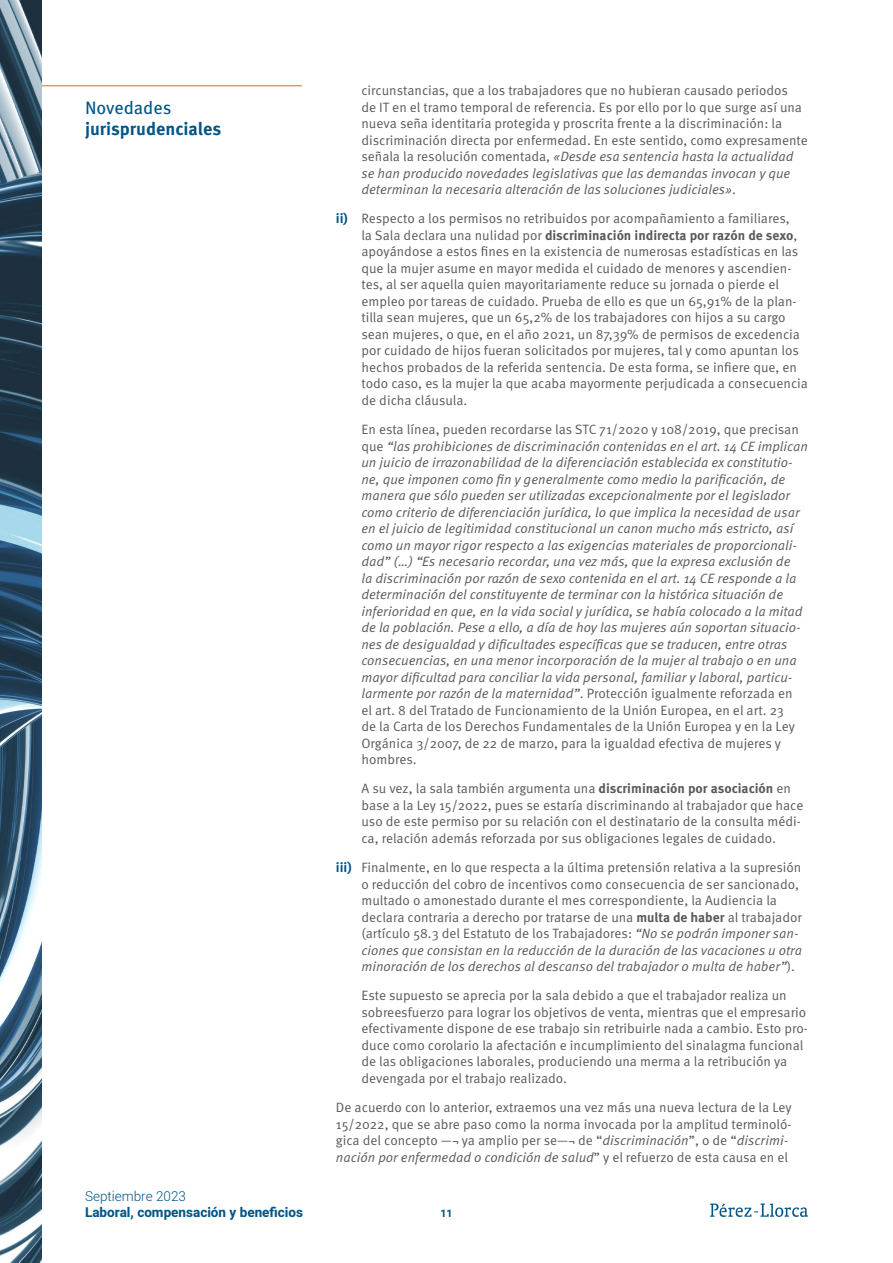
<style>
.page{position:relative;width:893px;height:1263px;background:#fff}
.page>*{position:absolute;margin:0;border:0;box-sizing:border-box;transform-origin:0 0}
.t1{font:700 18px "Meta Pro";letter-spacing:-.005em;color:#005587}
.t2{font:18px "Meta Pro";letter-spacing:-.005em;color:#005587}
.t3{font:13.5px/16.5px "Meta Pro Norm";color:#595959}
.t4{font:13.5px/16.5px "Meta Pro Norm Ita";color:#595959}
.t5{font:700 13.5px "Meta Pro";color:#595959}
.t6{font:700 13.5px "Heebo";color:#005587}
.t7{font:300 13.5px "Heebo";color:#005587}
.t8{font:700 10.5px "Heebo";color:#005587}
.s1{font-family:"Meta Pro Norm"}
.s2{font-family:"Meta Pro";font-weight:700;color:#005587}
.s3{font-family:"Meta Pro Norm";font-weight:400}
.s4{font-family:"Meta Pro Norm Ita"}
.s5{font-family:"Meta Pro";font-weight:700}
</style>
<div class="page">
<svg style="left:710px;top:1203px;width:98px;height:14px"></svg>
<hr style="left:41px;top:85px;width:261px;height:1px;background:#f15841">
<img style="left:0;top:0;width:41px;height:1263px">
<h1 class="t2" style="left:85px;top:94px;width:88px">Novedades</h1>
<h1 class="t1" style="left:85px;top:115px;width:138px">jurisprudenciales</h1>
<p class="t7" style="left:85px;top:1186px;width:103px">Septiembre 2023</p>
<p class="t6" style="left:85px;top:1203px;width:220px">Laboral, compensación y beneficios</p>
<p class="t3" style="left:361px;top:81px;width:448px">circunstancias, que a los trabajadores que no hubieran causado periodos<br>de IT en el tramo temporal de referencia. Es por ello por lo que surge así una nueva seña identitaria protegida y proscrita frente a la discriminación: la discriminación directa por enfermedad. En este sentido, como expresamente</p>
<p class="t4" style="left:361px;top:147px;width:433px"><span class="s1">señala la resolución comentada,</span> «Desde esa sentencia hasta la actualidad se han producido novedades legislativas que las demandas invocan y que determinan la necesaria alteración de las soluciones judiciales»<span class="s1">.</span></p>
<p class="t3" style="left:336px;top:210px;width:455px"><span class="s2">ii)</span> Respecto a los permisos no retribuidos por acompañamiento a familiares,</p>
<p class="t5" style="left:361px;top:225px;width:437px"><span class="s3">la Sala declara una nulidad por</span> discriminación indirecta por razón de sexo<span class="s3">,</span></p>
<p class="t3" style="left:361px;top:243px;width:448px">apoyándose a estos fines en la existencia de numerosas estadísticas en las que la mujer asume en mayor medida el cuidado de menores y ascendien&shy;tes, al ser aquella quien mayoritariamente reduce su jornada o pierde el empleo por tareas de cuidado. Prueba de ello es que un 65,91% de la plan&shy;tilla sean mujeres, que un 65,2% de los trabajadores con hijos a su cargo sean mujeres, o que, en el año 2021, un 87,39% de permisos de excedencia por cuidado de hijos fueran solicitados por mujeres, tal y como apuntan los hechos probados de la referida sentencia. De esta forma, se infiere que, en todo caso, es la mujer la que acaba mayormente perjudicada a consecuencia de dicha cláusula.</p>
<p class="t3" style="left:361px;top:420px;width:439px">En esta línea, pueden recordarse las STC 71/2020 y 108/2019, que precisan</p>
<p class="t4" style="left:361px;top:437px;width:448px"><span class="s1">que</span> “las prohibiciones de discriminación contenidas en el art. 14 CE implican un juicio de irrazonabilidad de la diferenciación establecida ex constitutio&shy;ne, que imponen como fin y generalmente como medio la parificación, de manera que sólo pueden ser utilizadas excepcionalmente por el legislador como criterio de diferenciación jurídica, lo que implica la necesidad de usar en el juicio de legitimidad constitucional un canon mucho más estricto, así como un mayor rigor respecto a las exigencias materiales de proporcionali&shy;dad” (…) “Es necesario recordar, una vez más, que la expresa exclusión de<br>la discriminación por razón de sexo contenida en el art. 14 CE responde a la determinación del constituyente de terminar con la histórica situación de inferioridad en que, en la vida social y jurídica, se había colocado a la mitad de la población. Pese a ello, a día de hoy las mujeres aún soportan situacio&shy;nes de desigualdad y dificultades específicas que se traducen, entre otras consecuencias, en una menor incorporación de la mujer al trabajo o en una mayor dificultad para conciliar la vida personal, familiar y laboral, particu-</p>
<p class="t3" style="left:361px;top:684px;width:435px"><span class="s4">larmente por razón de la maternidad”</span>. Protección igualmente reforzada en el art. 8 del Tratado de Funcionamiento de la Unión Europea, en el art. 23 de la Carta de los Derechos Fundamentales de la Unión Europea y en la Ley Orgánica 3/2007, de 22 de marzo, para la igualdad efectiva de mujeres y hombres.</p>
<p class="t3" style="left:361px;top:780px;width:443px">A su vez, la sala también argumenta una <span class="s5">discriminación por asociación</span> en base a la Ley 15/2022, pues se estaría discriminando al trabajador que hace uso de este permiso por su relación con el destinatario de la consulta médi&shy;ca, relación además reforzada por sus obligaciones legales de cuidado.</p>
<p class="t3" style="left:361px;top:858px;width:442px;text-indent:-26px"><span class="s2">iii)</span> Finalmente, en lo que respecta a la última pretensión relativa a la supresión o reducción del cobro de incentivos como consecuencia de ser sancionado, multado o amonestado durante el mes correspondiente, la Audiencia la declara contraria a derecho por tratarse de una <span class="s5">multa de haber</span> al trabajador (artículo 58.3 del Estatuto de los Trabajadores: <span class="s4">“No se podrán imponer san-</span></p>
<p class="t4" style="left:361px;top:941px;width:442px">ciones que consistan en la reducción de la duración de las vacaciones u otra minoración de los derechos al descanso del trabajador o multa de haber”<span class="s1">).</span></p>
<p class="t3" style="left:361px;top:987px;width:448px">Este supuesto se aprecia por la sala debido a que el trabajador realiza un sobreesfuerzo para lograr los objetivos de venta, mientras que el empresario efectivamente dispone de ese trabajo sin retribuirle nada a cambio. Esto pro&shy;duce como corolario la afectación e incumplimiento del sinalagma funcional de las obligaciones laborales, produciendo una merma a la retribución ya devengada por el trabajo realizado.</p>
<p class="t3" style="left:336px;top:1098px;width:457px;text-align:justify">De acuerdo con lo anterior, extraemos una vez más una nueva lectura de la Ley 15/2022, que se abre paso como la norma invocada por la amplitud terminoló&shy;gica del concepto —¬ ya amplio per se—¬ de “<span class="s4">discriminación</span>”, o de “<span class="s4">discrimi-</span></p>
<p class="t4" style="left:336px;top:1148px;width:454px">nación por enfermedad o condición de salud<span class="s1">” y el refuerzo de esta causa en el</span></p>
<p class="t8" style="left:440px;top:1206px;width:14px">11</p>
</div>
